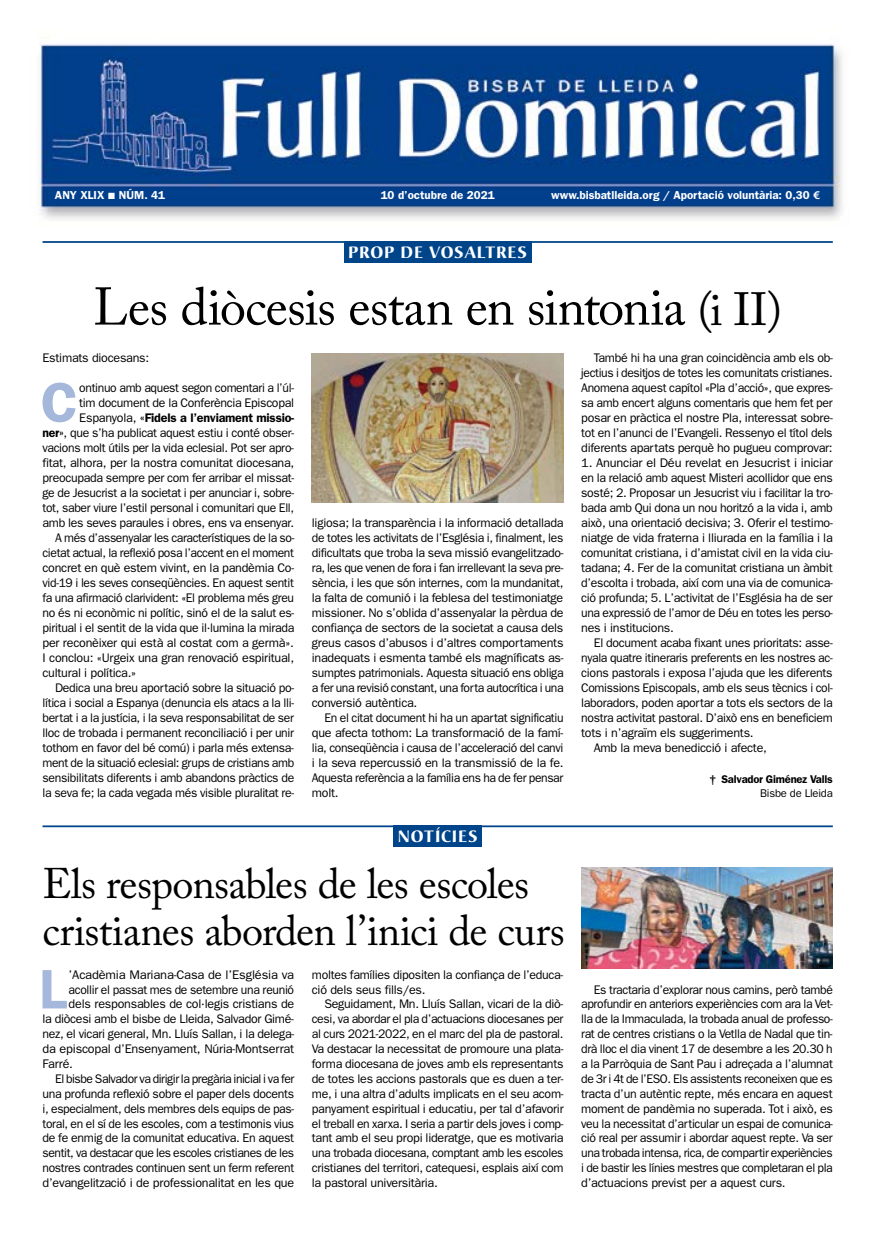
<style>
.page{position:relative;width:886px;height:1241px;background:#fff}
.page>*{position:absolute;margin:0;border:0;box-sizing:border-box;transform-origin:0 0}
.t1{font:600 56.25px "Franklin Gothic";color:#a5b8db}
.t2{font:600 55.88px "Franklin Gothic";color:#a5b8db}
.t3{font:52.5px "Adobe Caslon Pro";letter-spacing:-.02em;color:#000}
.t4{font:42.5px/46.2px "Adobe Caslon Pro";letter-spacing:-.02em;color:#000}
.t5{font:700 16.25px "Christiana";letter-spacing:.05em;color:#fff}
.t6{font:12.5px/15px "Franklin Gothic";letter-spacing:-.025em;color:#000;text-align:justify}
.t7{font:600 12.5px "Franklin Gothic";letter-spacing:-.02em;color:#000}
.t8{font:600 11.5px "Franklin Gothic";color:#fff}
.t9{font:600 11.25px "Franklin Gothic";letter-spacing:-.02em;color:#000}
.t10{font:11.25px "Franklin Gothic";letter-spacing:-.02em;color:#000}
.s1{font-family:"European Pi Three";font-weight:400;font-size:9px}
.s2{font-family:"Euro Sans ITC";font-weight:700}
.s3{font-size:46.25px}
.s4{font-weight:400}
.s5{font-weight:600}
</style>
<div class="page">
<img style="left:39px;top:37px;width:804px;height:183px">
<div style="left:344px;top:241px;width:187px;height:21px;background:#00448a"></div>
<hr style="left:43px;top:241px;width:790px;height:2px;background:#00448a">
<div style="left:393px;top:825px;width:89px;height:21px;background:#00448a"></div>
<hr style="left:43px;top:825px;width:790px;height:2px;background:#00448a">
<img style="left:581px;top:867px;width:252px;height:101px">
<img style="left:312px;top:353px;width:251px;height:149px">
<p class="t8" style="left:55px;top:188px;width:112px">ANY XLIX <span class="s1">L</span> NÚM. 41</p>
<p class="t8" style="left:381px;top:188px;width:115px">10 d’octubre de 2021</p>
<p class="t8" style="left:551px;top:188px;width:271px">www.bisbatlleida.org / Aportació voluntària: 0,30 <span class="s2">E</span></p>
<h3 class="t5" style="left:348px;top:241px;width:180px">PROP DE VOSALTRES</h3>
<h3 class="t3" style="left:93px;top:276px;width:690px">Les diòcesis estan en sintonia <span class="s3">(i II)</span></h3>
<p class="t6" style="left:43px;top:349px;width:108px">Estimats diocesans:</p>
<h1 class="t1" style="left:41px;top:369px;width:39px">C</h1>
<p class="t6" style="left:79px;top:379px;width:216px">ontinuo amb aquest segon comentari a l’úl-</p>
<p class="t6" style="left:581px;top:349px;width:253px;text-indent:13px">També hi ha una gran coincidència amb els ob&shy;jectius i desitjos de totes les comunitats cristianes.<br>Anomena aquest capítol «Pla d’acció», que expres&shy;sa amb encert alguns comentaris que hem fet per posar en pràctica el nostre Pla, interessat sobre&shy;tot en l’anunci de l’Evangeli. Ressenyo el títol dels diferents apartats perquè ho pugueu comprovar:</p>
<p class="t6" style="left:581px;top:454px;width:253px">1. Anunciar el Déu revelat en Jesucrist i iniciar en la relació amb aquest Misteri acollidor que ens sosté; 2. Proposar un Jesucrist viu i facilitar la tro&shy;bada amb Qui dona un nou horitzó a la vida i, amb això, una orientació decisiva; 3. Oferir el testimo&shy;niatge de vida fraterna i lliurada en la família i la comunitat cristiana, i d’amistat civil en la vida ciu&shy;tadana; 4. Fer de la comunitat cristiana un àmbit d’escolta i trobada, així com una via de comunica&shy;ció profunda; 5. L’activitat de l’Església ha de ser una expressió de l’amor de Déu en totes les perso&shy;nes i institucions.</p>
<p class="t6" style="left:594px;top:634px;width:240px">El document acaba fixant unes prioritats: asse-</p>
<p class="t6" style="left:581px;top:649px;width:253px">nyala quatre itineraris preferents en les nostres ac-</p>
<p class="t6" style="left:581px;top:664px;width:253px">cions pastorals i exposa l’ajuda que les diferents</p>
<p class="t6" style="left:581px;top:679px;width:252px">Comissions Episcopals, amb els seus tècnics i col--</p>
<p class="t6" style="left:581px;top:694px;width:253px">laboradors, poden aportar a tots els sectors de la</p>
<p class="t6" style="left:581px;top:709px;width:253px">nostra activitat pastoral. D’això ens en beneficiem</p>
<p class="t6" style="left:581px;top:724px;width:174px">tots i n’agraïm els suggeriments.</p>
<p class="t6" style="left:594px;top:739px;width:175px">Amb la meva benedicció i afecte,</p>
<p class="t9" style="left:709px;top:772px;width:125px">† Salvador Giménez Valls</p>
<p class="t10" style="left:760px;top:786px;width:74px">Bisbe de Lleida</p>
<p class="t6" style="left:79px;top:394px;width:216px">tim document de la Conferència Episcopal</p>
<p class="t7" style="left:79px;top:410px;width:216px"><span class="s4">Espanyola,</span> «Fidels a l’enviament missio-</p>
<p class="t6" style="left:43px;top:424px;width:253px"><span class="s5">ner»</span>, que s’ha publicat aquest estiu i conté obser-</p>
<p class="t6" style="left:43px;top:439px;width:253px">vacions molt útils per la vida eclesial. Pot ser apro-</p>
<p class="t6" style="left:43px;top:454px;width:253px">fitat, alhora, per la nostra comunitat diocesana,</p>
<p class="t6" style="left:43px;top:469px;width:253px">preocupada sempre per com fer arribar el missat-</p>
<p class="t6" style="left:43px;top:484px;width:253px">ge de Jesucrist a la societat i per anunciar i, sobre-</p>
<p class="t6" style="left:43px;top:499px;width:253px">tot, saber viure l’estil personal i comunitari que Ell,</p>
<p class="t6" style="left:43px;top:514px;width:253px">amb les seves paraules i obres, ens va ensenyar.</p>
<p class="t6" style="left:55px;top:529px;width:241px">A més d’assenyalar les característiques de la so-</p>
<p class="t6" style="left:43px;top:544px;width:253px">cietat actual, la reflexió posa l’accent en el moment</p>
<p class="t6" style="left:43px;top:559px;width:253px">concret en què estem vivint, en la pandèmia Co-</p>
<p class="t6" style="left:43px;top:574px;width:253px">vid-19 i les seves conseqüències. En aquest sentit</p>
<p class="t6" style="left:43px;top:589px;width:253px">fa una afirmació clarivident: «El problema més greu</p>
<p class="t6" style="left:43px;top:604px;width:253px">no és ni econòmic ni polític, sinó el de la salut es-</p>
<p class="t6" style="left:43px;top:619px;width:253px">piritual i el sentit de la vida que il·lumina la mirada</p>
<p class="t6" style="left:43px;top:634px;width:253px">per reconèixer qui està al costat com a germà».</p>
<p class="t6" style="left:43px;top:649px;width:253px">I conclou: «Urgeix una gran renovació espiritual,</p>
<p class="t6" style="left:43px;top:664px;width:95px">cultural i política.»</p>
<p class="t6" style="left:55px;top:679px;width:241px">Dedica una breu aportació sobre la situació po-</p>
<p class="t6" style="left:43px;top:694px;width:253px">lítica i social a Espanya (denuncia els atacs a la lli-</p>
<p class="t6" style="left:43px;top:709px;width:253px">bertat i a la justícia, i la seva responsabilitat de ser</p>
<p class="t6" style="left:43px;top:724px;width:253px">lloc de trobada i permanent reconciliació i per unir</p>
<p class="t6" style="left:43px;top:739px;width:253px">tothom en favor del bé comú) i parla més extensa-</p>
<p class="t6" style="left:43px;top:754px;width:253px">ment de la situació eclesial: grups de cristians amb</p>
<p class="t6" style="left:43px;top:769px;width:253px">sensibilitats diferents i amb abandons pràctics de</p>
<p class="t6" style="left:43px;top:784px;width:253px">la seva fe; la cada vegada més visible pluralitat re-</p>
<p class="t6" style="left:312px;top:514px;width:253px">ligiosa; la transparència i la informació detallada de totes les activitats de l’Església i, finalment, les dificultats que troba la seva missió evangelitzado&shy;ra, les que venen de fora i fan irrellevant la seva pre&shy;sència, i les que són internes, com la mundanitat, la falta de comunió i la feblesa del testimoniatge missioner. No s’oblida d’assenyalar la pèrdua de confiança de sectors de la societat a causa dels greus casos d’abusos i d’altres comportaments inadequats i esmenta també els magníficats as&shy;sumptes patrimonials. Aquesta situació ens obliga a fer una revisió constant, una forta autocrítica i una conversió autèntica.</p>
<p class="t6" style="left:312px;top:709px;width:253px;text-indent:13px">En el citat document hi ha un apartat significatiu que afecta tothom: La transformació de la famí&shy;lia, conseqüència i causa de l’acceleració del canvi i la seva repercussió en la transmissió de la fe.<br>Aquesta referència a la família ens ha de fer pensar molt.</p>
<h3 class="t5" style="left:398px;top:825px;width:81px">NOTÍCIES</h3>
<h3 class="t4" style="left:43px;top:860px;width:524px">Els responsables de les escoles cristianes aborden l’inici de curs</h3>
<p class="t6" style="left:312px;top:966px;width:253px">moltes famílies dipositen la confiança de l’educa&shy;ció dels seus fills/es.</p>
<p class="t6" style="left:312px;top:996px;width:253px;text-indent:13px">Seguidament, Mn. Lluís Sallan, vicari de la diò&shy;cesi, va abordar el pla d’actuacions diocesanes per al curs 2021-2022, en el marc del pla de pastoral.<br>Va destacar la necessitat de promoure una plata&shy;forma diocesana de joves amb els representants de totes les accions pastorals que es duen a ter&shy;me, i una altra d’adults implicats en el seu acom&shy;panyament espiritual i educatiu, per tal d’afavorir el treball en xarxa. I seria a partir dels joves i comp&shy;tant amb el seu propi lideratge, que es motivaria una trobada diocesana, comptant amb les escoles cristianes del territori, catequesi, esplais així com la pastoral universitària.</p>
<h2 class="t2" style="left:39px;top:956px;width:29px">L</h2>
<p class="t6" style="left:69px;top:966px;width:227px">’Acadèmia Mariana-Casa de l’Església va</p>
<p class="t6" style="left:69px;top:981px;width:227px">acollir el passat mes de setembre una reunió</p>
<p class="t6" style="left:69px;top:996px;width:227px">dels responsables de col·legis cristians de</p>
<p class="t6" style="left:43px;top:1011px;width:253px">la diòcesi amb el bisbe de Lleida, Salvador Gimé-</p>
<p class="t6" style="left:43px;top:1026px;width:253px">nez, el vicari general, Mn. Lluís Sallan, i la delega-</p>
<p class="t6" style="left:43px;top:1040px;width:253px">da episcopal d’Ensenyament, Núria-Montserrat</p>
<p class="t6" style="left:43px;top:1055px;width:32px">Farré.</p>
<p class="t6" style="left:55px;top:1070px;width:241px">El bisbe Salvador va dirigir la pregària inicial i va fer</p>
<p class="t6" style="left:43px;top:1085px;width:253px">una profunda reflexió sobre el paper dels docents</p>
<p class="t6" style="left:43px;top:1100px;width:253px">i, especialment, dels membres dels equips de pas-</p>
<p class="t6" style="left:43px;top:1115px;width:253px">toral, en el sí de les escoles, com a testimonis vius</p>
<p class="t6" style="left:43px;top:1130px;width:253px">de fe enmig de la comunitat educativa. En aquest</p>
<p class="t6" style="left:43px;top:1145px;width:253px">sentit, va destacar que les escoles cristianes de les</p>
<p class="t6" style="left:43px;top:1159px;width:253px">nostres contrades continuen sent un ferm referent</p>
<p class="t6" style="left:43px;top:1174px;width:253px">d’evangelització i de professionalitat en les que</p>
<p class="t6" style="left:581px;top:981px;width:253px;text-indent:13px">Es tractaria d’explorar nous camins, però també aprofundir en anteriors experiències com ara la Vet&shy;lla de la Immaculada, la trobada anual de professo&shy;rat de centres cristians o la Vetlla de Nadal que tin&shy;drà lloc el dia vinent 17 de desembre a les 20.30 h a la Parròquia de Sant Pau i adreçada a l’alumnat de 3r i 4t de l’ESO. Els assistents reconeixen que es tracta d’un autèntic repte, més encara en aquest moment de pandèmia no superada. Tot i això, es veu la necessitat d’articular un espai de comunica&shy;ció real per assumir i abordar aquest repte. Va ser una trobada intensa, rica, de compartir experiències i de bastir les línies mestres que completaran el pla d’actuacions previst per a aquest curs.</p>
</div>
